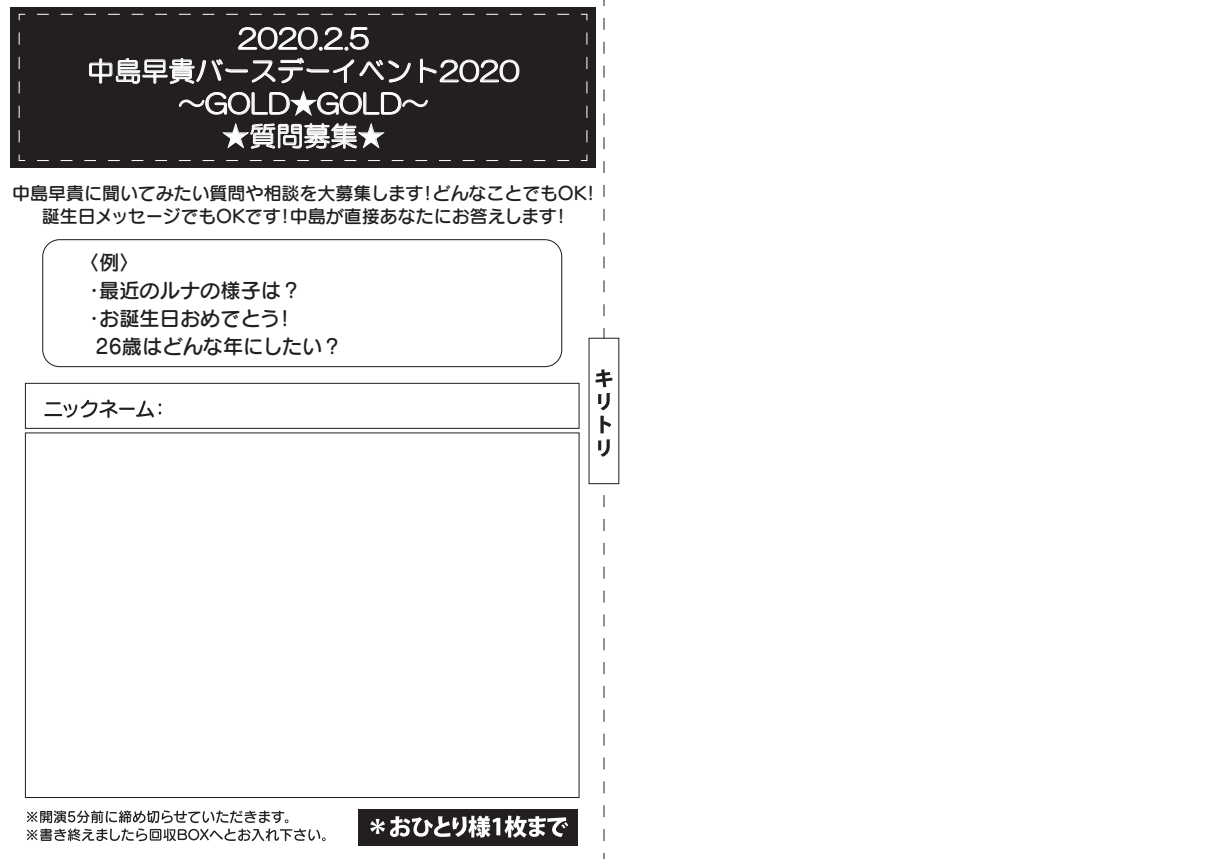
<style>
.page{position:relative;width:1208px;height:859px;background:#fff}
.page>*{position:absolute;margin:0;border:0;box-sizing:border-box;transform-origin:0 0}
.t1{font:27.1px/32.5px "HG Maru Gothic MPRO";color:#fff;text-align:center}
.t2{font:20.2px "Seurat Pro N DB";color:#231f20}
.t3{font:18px/23px "Seurat Pro N DB";color:#231f20;text-align:center}
</style>
<div class="page">
<svg style="left:595px;top:18px;width:17px;height:823px"></svg>
<div style="left:25px;top:383px;width:554px;height:46px;border:1px solid #231f20"></div>
<svg style="left:44px;top:400px;width:117px;height:18px"></svg>
<svg style="left:27px;top:810px;width:299px;height:31px"></svg>
<div style="left:42px;top:239px;width:520px;height:128px;border:1px solid #211613;border-radius:17px"></div>
<div style="left:359px;top:809px;width:219px;height:36px;background:#231f20"></div>
<svg style="left:370px;top:816px;width:198px;height:22px"></svg>
<div style="left:10px;top:7px;width:586px;height:161px;background:#231f20"></div>
<svg style="left:18px;top:13px;width:570px;height:148px"></svg>
<h1 class="t1" style="left:87px;top:22px;width:434px">2020.2.5<br>中島早貴バースデーイベント2020～GOLD★GOLD～</h1>
<h1 class="t1" style="left:222px;top:120px;width:164px">★質問募集★</h1>
<p class="t3" style="left:12px;top:181px;width:589px">中島早貴に聞いてみたい質問や相談を大募集します！どんなことでもOK！誕生日メッセージでもOKです！中島が直接あなたにお答えします！</p>
<p class="t2" style="left:79px;top:249px;width:62px">〈例〉</p>
<p class="t2" style="left:84px;top:277px;width:219px">・最近のルナの様子は？</p>
<p class="t2" style="left:84px;top:305px;width:212px">・お誕生日おめでとう！</p>
<p class="t2" style="left:96px;top:333px;width:248px">26歳はどんな年にしたい？</p>
</div>
